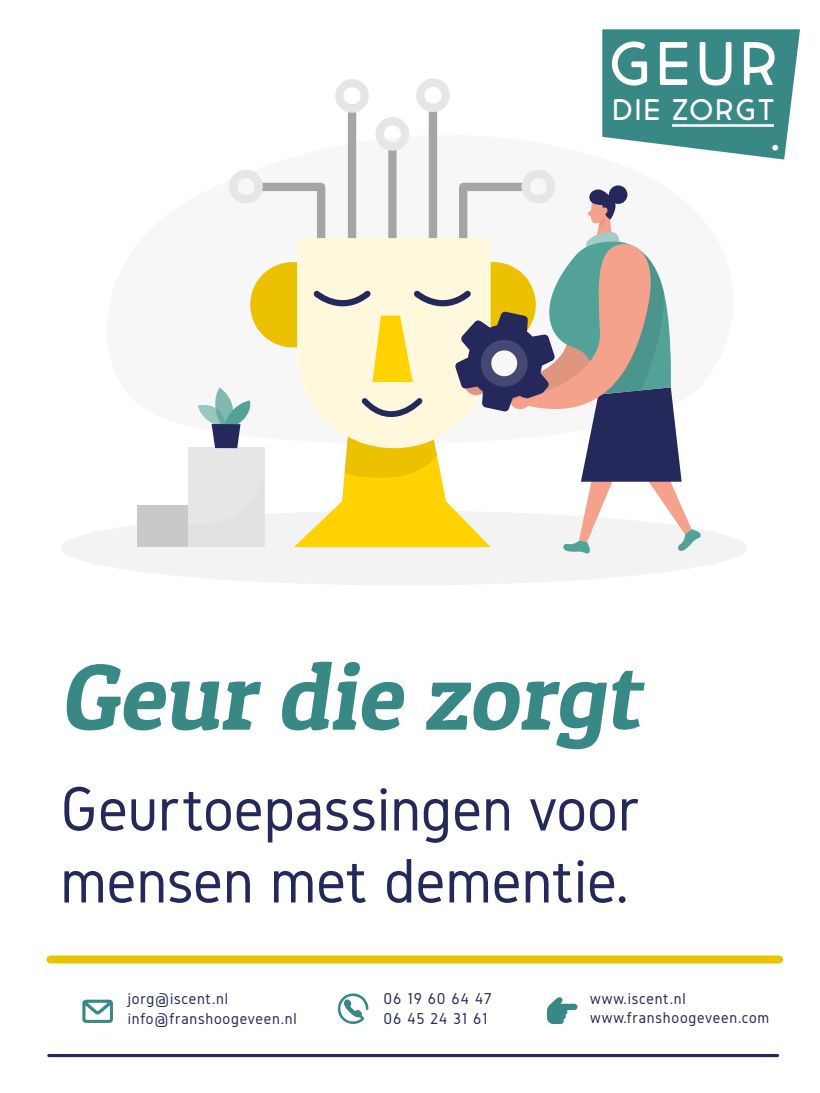
<style>
.page{position:relative;width:820px;height:1093px;background:#fff}
.page>*{position:absolute;margin:0;border:0;box-sizing:border-box;transform-origin:0 0}
.t1{font:94px "Patua One";color:#388885}
.t2{font:65.2px/72px "Gidole";color:#24285b}
.t3{font:60.56px "Market Fresh";color:#fff}
.t4{font:29.36px "Market Fresh";letter-spacing:.08em;color:#fff}
.t5{font:16.4px/19.7px "Gidole";letter-spacing:.05em;color:#24285b}
</style>
<div class="page">
<div style="left:61px;top:511px;width:685px;height:74px;background:#f3f3f3;border-radius:50%"></div>
<div style="left:521px;top:170px;width:34px;height:33px;border:8px solid #e6e6e6;border-radius:50%"></div>
<div style="left:428px;top:108px;width:9px;height:145px;background:#a5a5a5"></div>
<div style="left:416px;top:78px;width:33px;height:34px;border:8px solid #e6e6e6;border-radius:50%"></div>
<div style="left:388px;top:147px;width:8px;height:145px;background:#a5a5a5"></div>
<div style="left:375px;top:117px;width:34px;height:34px;border:8px solid #e6e6e6;border-radius:50%"></div>
<div style="left:348px;top:109px;width:8px;height:145px;background:#a5a5a5"></div>
<div style="left:229px;top:170px;width:34px;height:33px;border:8px solid #e6e6e6;border-radius:50%"></div>
<div style="left:335px;top:79px;width:34px;height:34px;border:8px solid #e6e6e6;border-radius:50%"></div>
<div style="left:137px;top:506px;width:51px;height:41px;background:#c9c9c9"></div>
<svg style="left:188px;top:179px;width:512px;height:375px"></svg>
<svg style="left:602px;top:29px;width:197px;height:130px;background:#519794"></svg>
<div style="left:50px;top:955px;width:728px;height:8px;background:#ebc200"></div>
<hr style="left:49px;top:1054px;width:728px;height:3px;background:#24285b">
<svg style="left:82px;top:999px;width:31px;height:24px"></svg>
<svg style="left:546px;top:997px;width:31px;height:27px"></svg>
<svg style="left:337px;top:993px;width:31px;height:31px"></svg>
<h3 class="t3" style="left:609px;top:20px;width:169px">GEUR</h3>
<h3 class="t4" style="left:612px;top:89px;width:163px">DIE ZORGT</h3>
<h1 class="t1" style="left:60px;top:638px;width:597px">Geur die zorgt</h1>
<h2 class="t2" style="left:60px;top:773px;width:581px">Geurtoepassingen voor mensen met dementie.</h2>
<p class="t5" style="left:128px;top:989px;width:170px">jorg@iscent.nl info@franshoogeveen.nl</p>
<p class="t5" style="left:383px;top:989px;width:110px">06 19 60 64 47<br>06 45 24 31 61</p>
<p class="t5" style="left:590px;top:988px;width:180px">www.iscent.nl www.franshoogeveen.com</p>
</div>
